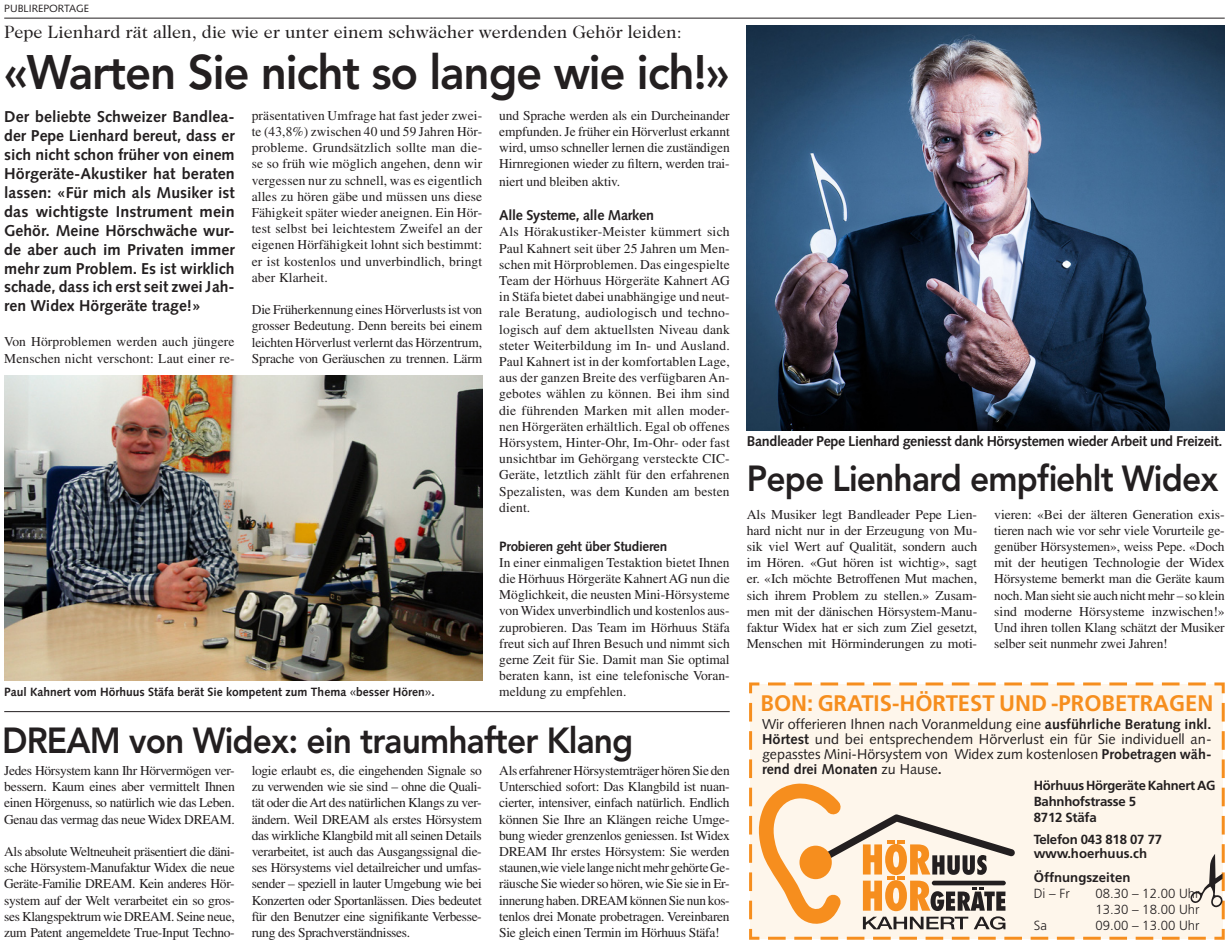
<style>
.page{position:relative;width:1229px;height:944px;background:#fff}
.page>*{position:absolute;margin:0;border:0;box-sizing:border-box;transform-origin:0 0}
.t1{font:800 48px "Avenir LT Std";letter-spacing:-.025em;color:#231f20;scale:.95 1}
.t2{font:800 36px "Avenir LT Std";letter-spacing:-.025em;color:#231f20;scale:.93 1}
.t3{font:700 22.5px "Frutiger LT Std";color:#f68e1e}
.t4{font:18px "Caslon 224 Std";color:#231f20}
.t5{font:700 15.75px/18.9px "Syntax LT Std";color:#231f20;text-align:justify}
.t6{font:14.25px/15px "Syntax LT Std";color:#231f20;text-align:justify}
.t7{font:700 14.25px "Syntax LT Std";letter-spacing:-.025em;color:#231f20}
.t8{font:13.5px/16.2px "Times LT Std";letter-spacing:-.01em;color:#231f20;text-align:justify}
.t9{font:13.5px/16.2px "Times LT Std";letter-spacing:.01em;color:#231f20}
.t10{font:700 13.5px "Syntax LT Std";letter-spacing:-.02em;color:#231f20}
.t11{font:700 13.2px "Frutiger LT Std";letter-spacing:-.02em;color:#231f20}
.t12{font:300 13.2px "Frutiger LT Std";color:#231f20}
.t13{font:700 13.2px "Frutiger LT Std";color:#231f20}
.t14{font:700 12px "Syntax LT Std";color:#231f20}
.t15{font:10.5px "Syntax LT Std";color:#231f20}
.s1{font-family:"Gotham";font-weight:400}
.s2{font-weight:700}
</style>
<div class="page">
<img style="left:4px;top:376px;width:478px;height:304px">
<hr style="left:4px;top:711px;width:726px;height:1px;background:#231f20">
<img style="left:747px;top:25px;width:478px;height:406px">
<hr style="left:4px;top:18px;width:1221px;height:1px;background:#231f20">
<div style="left:749px;top:682px;width:476px;height:258px;background:#fef6eb"></div>
<svg style="left:759px;top:784px;width:256px;height:146px;background:#e3c8ab"></svg>
<svg style="left:1190px;top:698px;width:35px;height:221px;background:#fdf0df"></svg>
<p class="t15" style="left:4px;top:2px;width:86px">PUBLIREPORTAGE</p>
<p class="t4" style="left:4px;top:21px;width:679px">Pepe Lienhard rät allen, die wie er unter einem schwächer werdenden Gehör leiden:</p>
<p class="t1" style="left:4px;top:44px;width:765px">«Warten Sie nicht so lange wie ich!»</p>
<p class="t5" style="left:4px;top:108px;width:232px">Der beliebte Schweizer Bandlea&shy;der Pepe Lienhard bereut, dass er sich nicht schon früher von einem Hörgeräte-Akustiker hat beraten lassen: «Für mich als Musiker ist das wichtigste Instrument mein Gehör. Meine Hörschwäche wur&shy;de aber auch im Privaten immer mehr zum Problem. Es ist wirklich schade, dass ich erst seit zwei Jah&shy;ren Widex Hörgeräte trage!»</p>
<p class="t9" style="left:4px;top:334px;width:232px">Von Hörproblemen werden auch jüngere<br>Menschen nicht verschont: Laut einer re-</p>
<p class="t8" style="left:252px;top:107px;width:232px">präsentativen Umfrage hat fast jeder zwei&shy;te (43,8%) zwischen 40 und 59 Jahren Hör&shy;probleme. Grundsätzlich sollte man die&shy;se so früh wie möglich angehen, denn wir vergessen nur zu schnell, was es eigentlich alles zu hören gäbe und müssen uns diese Fähigkeit später wieder aneignen. Ein Hör&shy;test selbst bei leichtestem Zweifel an der eigenen Hörfähigkeit lohnt sich bestimmt: er ist kostenlos und unverbindlich, bringt aber Klarheit.</p>
<p class="t8" style="left:252px;top:301px;width:232px">Die Früherkennung eines Hörverlusts ist von grosser Bedeutung. Denn bereits bei einem leichten Hörverlust verlernt das Hörzentrum, Sprache von Geräuschen zu trennen. Lärm</p>
<p class="t14" style="left:4px;top:685px;width:432px">Paul Kahnert vom Hörhuus Stäfa berät Sie kompetent zum Thema <span class="s1">«</span>besser Hören<span class="s1">»</span>.</p>
<p class="t8" style="left:499px;top:107px;width:232px">und Sprache werden als ein Durcheinander empfunden. Je früher ein Hörverlust erkannt wird, umso schneller lernen die zuständigen Hirnregionen wieder zu filtern, werden trai&shy;niert und bleiben aktiv.</p>
<p class="t7" style="left:499px;top:207px;width:156px">Alle Systeme, alle Marken</p>
<p class="t8" style="left:499px;top:224px;width:232px">Als Hörakustiker-Meister kümmert sich Paul Kahnert seit über 25 Jahren um Men&shy;schen mit Hörproblemen. Das eingespielte Team der Hörhuus Hörgeräte Kahnert AG in Stäfa bietet dabei unabhängige und neut&shy;rale Beratung, audiologisch und techno&shy;logisch auf dem aktuellsten Niveau dank steter Weiterbildung im In- und Ausland.<br>Paul Kahnert ist in der komfortablen Lage, aus der ganzen Breite des verfügbaren An&shy;gebotes wählen zu können. Bei ihm sind die führenden Marken mit allen moder&shy;nen Hörgeräten erhältlich. Egal ob offenes Hörsystem, Hinter-Ohr, Im-Ohr- oder fast unsichtbar im Gehörgang versteckte CIC-Geräte, letztlich zählt für den erfahrenen Spezalisten, was dem Kunden am besten dient.</p>
<p class="t10" style="left:499px;top:538px;width:169px">Probieren geht über Studieren</p>
<p class="t8" style="left:499px;top:554px;width:232px">In einer einmaligen Testaktion bietet Ihnen die Hörhuus Hörgeräte Kahnert AG nun die Möglichkeit, die neusten Mini-Hörsysteme von Widex unverbindlich und kostenlos aus&shy;zuprobieren. Das Team im Hörhuus Stäfa freut sich auf Ihren Besuch und nimmt sich gerne Zeit für Sie. Damit man Sie optimal beraten kann, ist eine telefonische Voran&shy;meldung zu empfehlen.</p>
<p class="t2" style="left:2px;top:719px;width:680px">DREAM von Widex: ein traumhafter Klang</p>
<p class="t8" style="left:499px;top:762px;width:232px">Als erfahrener Hörsystemträger hören Sie den Unterschied sofort: Das Klangbild ist nuan&shy;cierter, intensiver, einfach natürlich. Endlich können Sie Ihre an Klängen reiche Umge&shy;bung wieder grenzenlos geniessen. Ist Widex DREAM Ihr erstes Hörsystem: Sie werden staunen,wie viele lange nicht mehr gehörte Ge&shy;räusche Sie wieder so hören, wie Sie sie in Er&shy;innerung haben. DREAM können Sie nun kos&shy;tenlos drei Monate probetragen. Vereinbaren Sie gleich einen Termin im Hörhuus Stäfa!</p>
<p class="t8" style="left:4px;top:762px;width:232px">Jedes Hörsystem kann Ihr Hörvermögen ver&shy;bessern. Kaum eines aber vermittelt Ihnen einen Hörgenuss, so natürlich wie das Leben.<br>Genau das vermag das neue Widex DREAM.</p>
<p class="t8" style="left:4px;top:843px;width:232px">Als absolute Weltneuheit präsentiert die däni&shy;sche Hörsystem-Manufaktur Widex die neue Geräte-Familie DREAM. Kein anderes Hör&shy;system auf der Welt verarbeitet ein so gros&shy;ses Klangspektrum wie DREAM. Seine neue, zum Patent angemeldete True-Input Techno-</p>
<p class="t8" style="left:252px;top:762px;width:232px">logie erlaubt es, die eingehenden Signale so zu verwenden wie sie sind – ohne die Quali&shy;tät oder die Art des natürlichen Klangs zu ver&shy;ändern. Weil DREAM als erstes Hörsystem das wirkliche Klangbild mit all seinen Details verarbeitet, ist auch das Ausgangssignal die&shy;ses Hörsystems viel detailreicher und umfas&shy;sender – speziell in lauter Umgebung wie bei Konzerten oder Sportanlässen. Dies bedeutet für den Benutzer eine signifikante Verbesse&shy;rung des Sprachverständnisses.</p>
<p class="t7" style="left:747px;top:433px;width:477px">Bandleader Pepe Lienhard geniesst dank Hörsystemen wieder Arbeit und Freizeit.</p>
<p class="t2" style="left:747px;top:457px;width:509px">Pepe Lienhard empfiehlt Widex</p>
<p class="t8" style="left:747px;top:506px;width:232px">Als Musiker legt Bandleader Pepe Lien&shy;hard nicht nur in der Erzeugung von Mu&shy;sik viel Wert auf Qualität, sondern auch im Hören. «Gut hören ist wichtig», sagt er. «Ich möchte Betroffenen Mut machen, sich ihrem Problem zu stellen.» Zusam&shy;men mit der dänischen Hörsystem-Manu&shy;faktur Widex hat er sich zum Ziel gesetzt, Menschen mit Hörminderungen zu moti-</p>
<p class="t8" style="left:994px;top:506px;width:232px">vieren: «Bei der älteren Generation exis&shy;tieren nach wie vor sehr viele Vorurteile ge&shy;genüber Hörsystemen», weiss Pepe. «Doch mit der heutigen Technologie der Widex Hörsysteme bemerkt man die Geräte kaum noch. Man sieht sie auch nicht mehr – so klein sind moderne Hörsysteme inzwischen!» Und ihren tollen Klang schätzt der Musiker selber seit nunmehr zwei Jahren!</p>
<p class="t3" style="left:760px;top:690px;width:454px">BON: GRATIS-HÖRTEST UND -PROBETRAGEN</p>
<p class="t6" style="left:762px;top:717px;width:451px">Wir offerieren Ihnen nach Voranmeldung eine <span class="s2">ausführliche Beratung inkl.<br>Hörtest</span> und bei entsprechendem Hörverlust ein für Sie individuell an&shy;gepasstes Mini-Hörsystem von Widex zum kostenlosen <span class="s2">Probetragen wäh&shy;rend drei Monaten</span> zu Hause<span class="s2">.</span></p>
<p class="t11" style="left:1034px;top:778px;width:183px">Hörhuus Hörgeräte Kahnert AG</p>
<p class="t11" style="left:1034px;top:794px;width:104px">Bahnhofstrasse 5</p>
<p class="t11" style="left:1034px;top:809px;width:64px">8712 Stäfa</p>
<p class="t11" style="left:1034px;top:832px;width:130px">Telefon 043 818 07 77</p>
<p class="t13" style="left:1034px;top:846px;width:115px">www.hoerhuus.ch</p>
<p class="t13" style="left:1034px;top:870px;width:98px">Öffnungszeiten</p>
<p class="t12" style="left:1034px;top:886px;width:37px">Di – Fr</p>
<p class="t12" style="left:1095px;top:886px;width:106px">08.30 – 12.00 Uhr</p>
<p class="t12" style="left:1095px;top:902px;width:106px">13.30 – 18.00 Uhr</p>
<p class="t12" style="left:1034px;top:918px;width:15px">Sa</p>
<p class="t12" style="left:1095px;top:918px;width:106px">09.00 – 13.00 Uhr</p>
</div>
